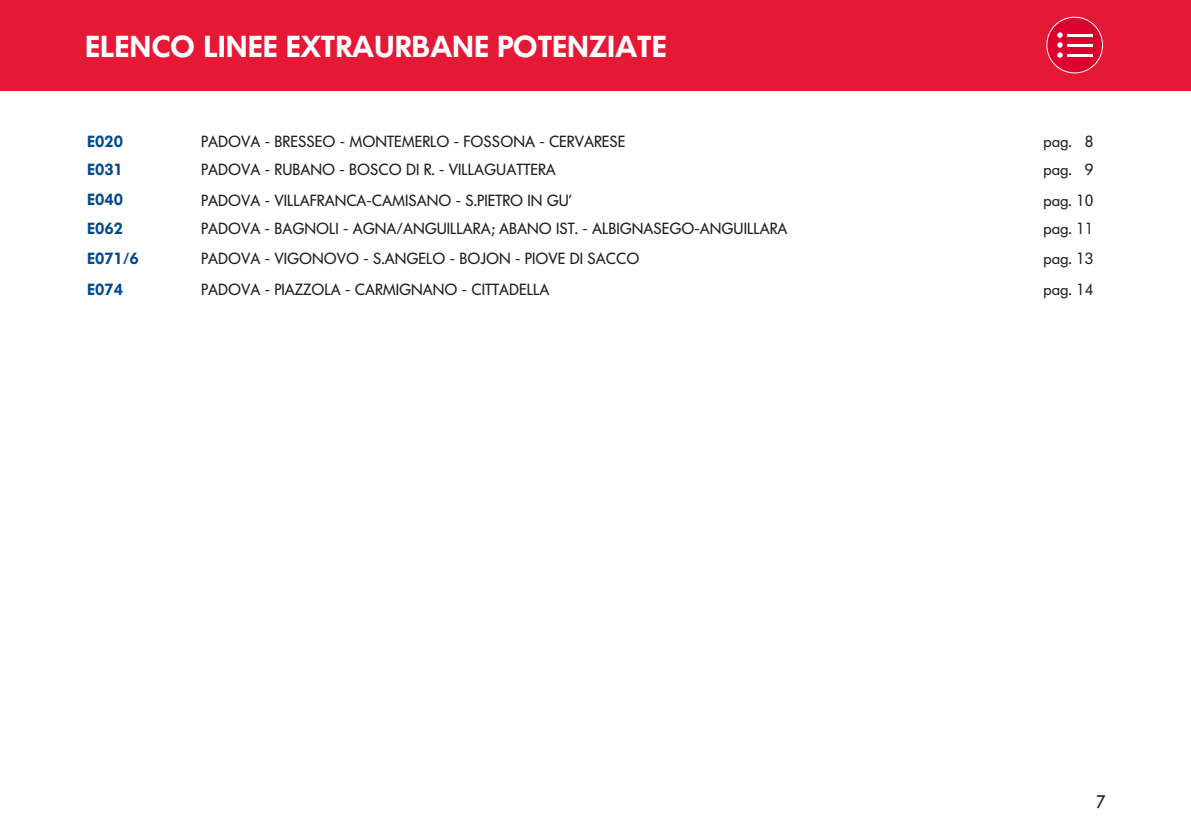
<style>
.page{position:relative;width:1191px;height:840px;background:#fff}
.page>*{position:absolute;margin:0;border:0;box-sizing:border-box;transform-origin:0 0}
.t1{font:600 30px "Futura Serie BQ";color:#fff}
.t2{font:18px "Futura Serie BQ";color:#231f20}
.t3{font:16px "Futura Serie BQ";color:#231f20}
.t4{font:600 16px "Futura Serie BQ";color:#004a8d}
</style>
<div class="page">
<div style="left:0;top:0;width:1191px;height:90px;background:#e51836"></div>
<div style="left:1046px;top:17px;width:56px;height:56px;background:#db002e;border-radius:50%"></div>
<div style="left:1046px;top:17px;width:57px;height:56px;border:1px solid #fff;border-radius:50%"></div>
<hr style="left:1067px;top:34px;width:25px;height:2px;background:#fff">
<hr style="left:1067px;top:44px;width:25px;height:2px;background:#fff">
<svg style="left:1057px;top:32px;width:5px;height:26px"></svg>
<hr style="left:1067px;top:54px;width:25px;height:2px;background:#fff">
<p class="t1" style="left:85px;top:29px;width:583px">ELENCO LINEE EXTRAURBANE POTENZIATE</p>
<p class="t4" style="left:87px;top:132px;width:37px">E020</p>
<p class="t3" style="left:201px;top:132px;width:426px">PADOVA - BRESSEO - MONTEMERLO - FOSSONA - CERVARESE</p>
<p class="t3" style="left:1043px;top:132px;width:51px">pag. 8</p>
<p class="t4" style="left:87px;top:160px;width:37px">E031</p>
<p class="t3" style="left:201px;top:160px;width:356px">PADOVA - RUBANO - BOSCO DI R. - VILLAGUATTERA</p>
<p class="t3" style="left:1043px;top:160px;width:51px">pag. 9</p>
<p class="t4" style="left:87px;top:190px;width:37px">E040</p>
<p class="t3" style="left:201px;top:190px;width:372px">PADOVA - VILLAFRANCA-CAMISANO - S.PIETRO IN GU’</p>
<p class="t3" style="left:1043px;top:190px;width:51px">pag. 10</p>
<p class="t4" style="left:87px;top:219px;width:37px">E062</p>
<p class="t3" style="left:201px;top:219px;width:588px">PADOVA - BAGNOLI - AGNA/ANGUILLARA; ABANO IST. - ALBIGNASEGO-ANGUILLARA</p>
<p class="t3" style="left:1043px;top:219px;width:51px">pag. 11</p>
<p class="t4" style="left:87px;top:249px;width:53px">E071/6</p>
<p class="t3" style="left:201px;top:249px;width:440px">PADOVA - VIGONOVO - S.ANGELO - BOJON - PIOVE DI SACCO</p>
<p class="t3" style="left:1043px;top:249px;width:51px">pag. 13</p>
<p class="t4" style="left:87px;top:279px;width:37px">E074</p>
<p class="t3" style="left:201px;top:279px;width:350px">PADOVA - PIAZZOLA - CARMIGNANO - CITTADELLA</p>
<p class="t3" style="left:1043px;top:279px;width:51px">pag. 14</p>
<p class="t2" style="left:1096px;top:790px;width:11px">7</p>
</div>
